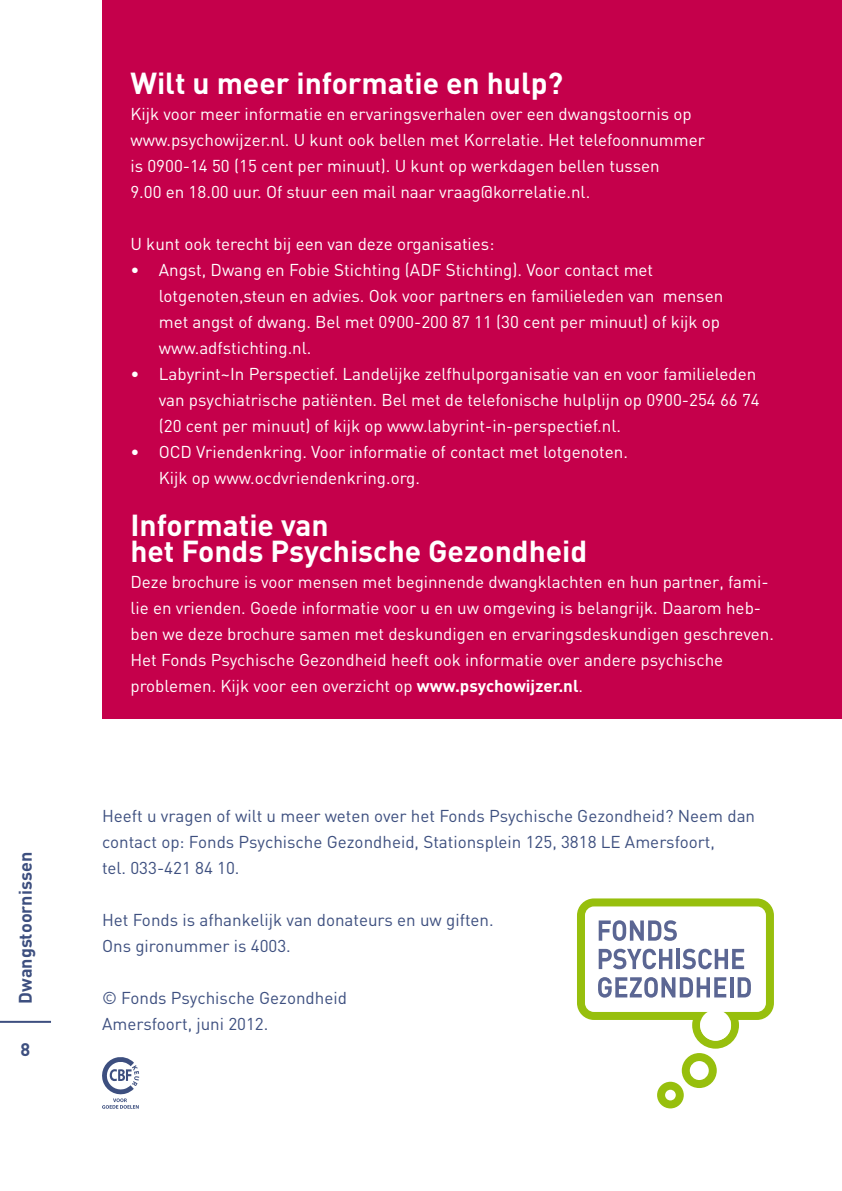
<style>
.page{position:relative;width:842px;height:1191px;background:#fff}
.page>*{position:absolute;margin:0;border:0;box-sizing:border-box;transform-origin:0 0}
.t1{font:700 30px/26px "DIN";color:#fff}
.t2{font:700 18px "DIN";color:#3d4f7f}
.t3{font:17px/26px "DIN";color:#fff}
.t4{font:17px/26px "DIN";color:#3d4f7f}
.s1{font-weight:700}
</style>
<div class="page">
<hr style="left:0;top:1020px;width:51px;height:2px;background:#3d4f7f">
<div style="left:102px;top:0;width:740px;height:718px;background:#c5004b"></div>
<svg style="left:102px;top:1057px;width:37px;height:51px"></svg>
<svg style="left:577px;top:898px;width:197px;height:210px"></svg>
<p class="t2" style="left:14px;top:1003px;width:153px;rotate:-90deg">Dwangstoornissen</p>
<p class="t2" style="left:21px;top:1037px;width:11px">8</p>
<h1 class="t1" style="left:130px;top:69px;width:434px">Wilt u meer informatie en hulp?</h1>
<p class="t3" style="left:130px;top:101px;width:576px">Kijk voor meer informatie en ervaringsverhalen over een dwangstoornis op www.psychowijzer.nl. U kunt ook bellen met Korrelatie. Het telefoonnummer is 0900-14 50 (15 cent per minuut). U kunt op werkdagen bellen tussen<br>9.00 en 18.00 uur. Of stuur een mail naar vraag@korrelatie.nl.</p>
<p class="t3" style="left:130px;top:231px;width:365px">U kunt ook terecht bij een van deze organisaties:</p>
<p class="t3" style="left:159px;top:257px;width:566px;text-indent:-28px">• Angst, Dwang en Fobie Stichting (ADF Stichting). Voor contact met lotgenoten,steun en advies. Ook voor partners en familieleden van mensen met angst of dwang. Bel met 0900-200 87 11 (30 cent per minuut) of kijk op www.adfstichting.nl.</p>
<p class="t3" style="left:159px;top:361px;width:602px;text-indent:-28px">• Labyrint~In Perspectief. Landelijke zelfhulporganisatie van en voor familieleden van psychiatrische patiënten. Bel met de telefonische hulplijn op 0900-254 66 74 (20 cent per minuut) of kijk op www.labyrint-in-perspectief.nl.</p>
<p class="t3" style="left:159px;top:439px;width:471px;text-indent:-28px">• OCD Vriendenkring. Voor informatie of contact met lotgenoten.<br>Kijk op www.ocdvriendenkring.org.</p>
<h1 class="t1" style="left:130px;top:511px;width:458px">Informatie van<br>het Fonds Psychische Gezondheid</h1>
<p class="t3" style="left:130px;top:569px;width:645px">Deze brochure is voor mensen met beginnende dwangklachten en hun partner, fami&shy;lie en vrienden. Goede informatie voor u en uw omgeving is belangrijk. Daarom heb&shy;ben we deze brochure samen met deskundigen en ervaringsdeskundigen geschreven.<br>Het Fonds Psychische Gezondheid heeft ook informatie over andere psychische problemen. Kijk voor een overzicht op <span class="s1">www.psychowijzer.nl</span>.</p>
<p class="t4" style="left:102px;top:803px;width:655px">Heeft u vragen of wilt u meer weten over het Fonds Psychische Gezondheid? Neem dan contact op: Fonds Psychische Gezondheid, Stationsplein 125, 3818 LE Amersfoort,<br>tel. 033-421 84 10.</p>
<p class="t4" style="left:102px;top:907px;width:393px">Het Fonds is afhankelijk van donateurs en uw giften.<br>Ons gironummer is 4003.</p>
<p class="t4" style="left:102px;top:985px;width:246px">© Fonds Psychische Gezondheid<br>Amersfoort, juni 2012.</p>
</div>
